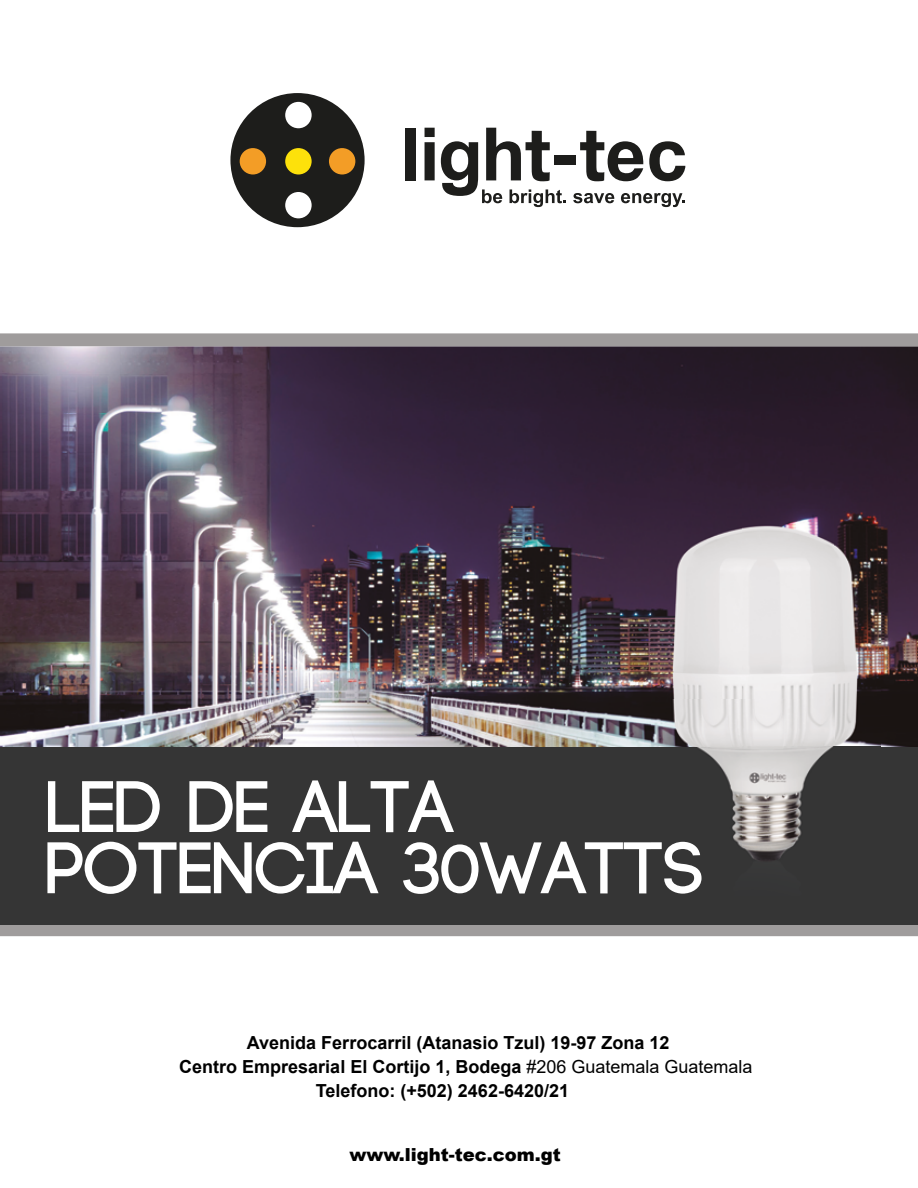
<style>
.page{position:relative;width:918px;height:1188px;background:#fff}
.page>*{position:absolute;margin:0;border:0;box-sizing:border-box;transform-origin:0 0}
.t1{font:700 72.75px/61.2px "Code";color:#fff}
.t2{font:700 18px "Arial";color:#000}
.t3{font:900 18px "Arial";color:#000}
.s1{font-weight:400}
</style>
<div class="page">
<div style="left:0;top:333px;width:918px;height:603px;background:#9f9c9c"></div>
<img style="left:0;top:346px;width:918px;height:401px">
<svg style="left:233px;top:93px;width:132px;height:135px"></svg>
<div style="left:230px;top:93px;width:135px;height:134px;background:#1d1d1b;border-radius:50%"></div>
<div style="left:240px;top:148px;width:26px;height:27px;background:#f39d26;border-radius:50%"></div>
<div style="left:285px;top:102px;width:27px;height:26px;background:#fff;border-radius:50%"></div>
<div style="left:285px;top:192px;width:27px;height:26px;background:#fff;border-radius:50%"></div>
<div style="left:285px;top:148px;width:27px;height:27px;background:#fde10b;border-radius:50%"></div>
<div style="left:329px;top:148px;width:26px;height:27px;background:#f39d26;border-radius:50%"></div>
<div style="left:406px;top:128px;width:10px;height:52px;background:#1d1d1b"></div>
<svg style="left:425px;top:128px;width:10px;height:52px"></svg>
<div style="left:554px;top:156px;width:22px;height:9px;background:#1d1d1b"></div>
<svg style="left:580px;top:131px;width:63px;height:50px"></svg>
<svg style="left:649px;top:141px;width:36px;height:40px"></svg>
<svg style="left:441px;top:128px;width:125px;height:79px"></svg>
<svg style="left:573px;top:193px;width:41px;height:10px"></svg>
<svg style="left:621px;top:193px;width:64px;height:14px"></svg>
<div style="left:0;top:747px;width:918px;height:178px;background:#353535"></div>
<img style="left:651px;top:510px;width:230px;height:350px">
<img style="left:651px;top:842px;width:51px;height:52px">
<h1 class="t1" style="left:46px;top:779px;width:659px">LED DE ALTA<br>POTENCIA 30WATTS</h1>
<p class="t2" style="left:247px;top:1030px;width:424px">Avenida Ferrocarril (Atanasio Tzul) 19-97 Zona 12</p>
<p class="t2" style="left:179px;top:1054px;width:575px">Centro Empresarial El Cortijo 1, Bodega <span class="s1">#206 Guatemala Guatemala</span></p>
<p class="t2" style="left:316px;top:1078px;width:255px">Telefono: (+502) 2462-6420/21</p>
<p class="t3" style="left:349px;top:1142px;width:213px">www.light-tec.com.gt</p>
</div>
